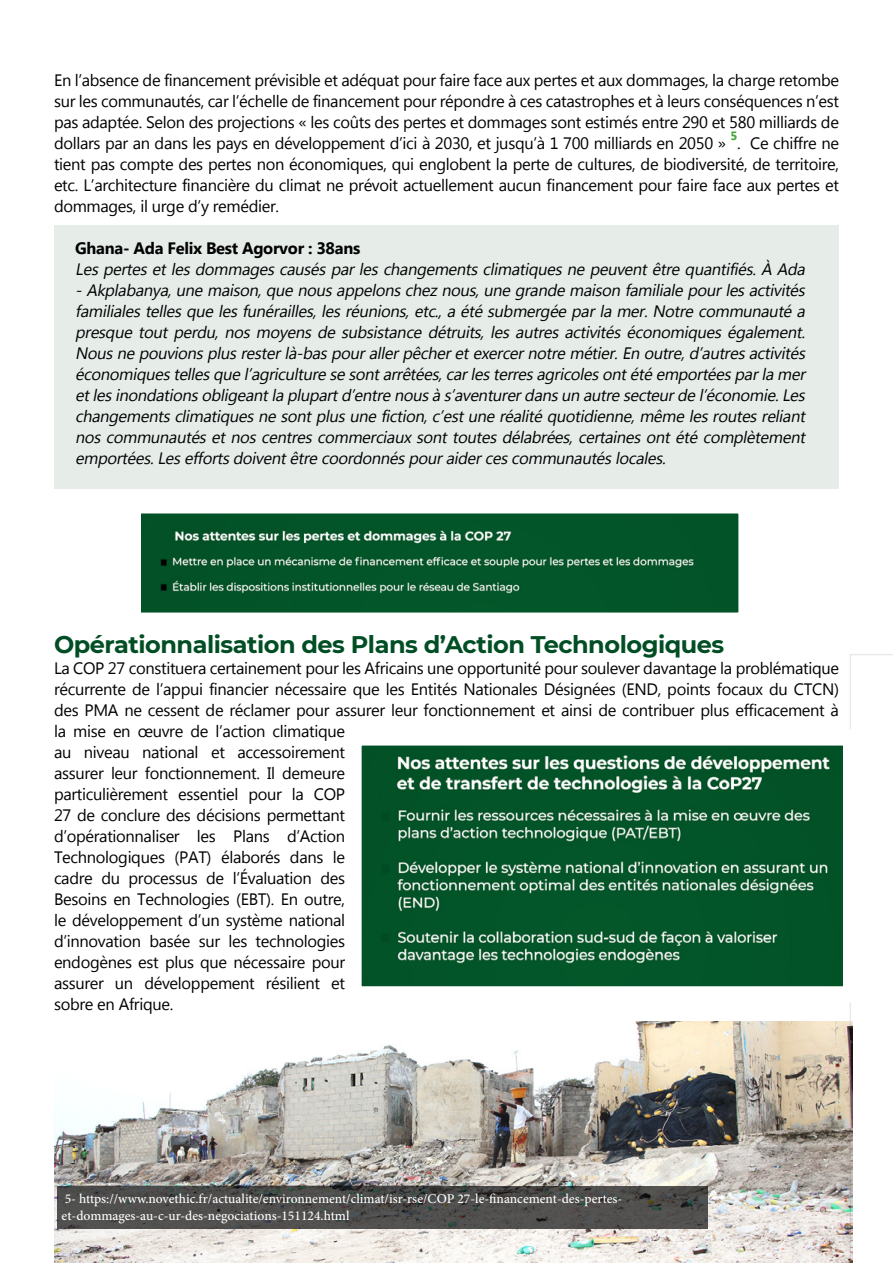
<style>
.page{position:relative;width:893px;height:1263px;background:#fff}
.page>*{position:absolute;margin:0;border:0;box-sizing:border-box;transform-origin:0 0}
.t1{font:700 24px "Montserrat";letter-spacing:-.02em;color:#014e24}
.t2{font:16.5px/21px "Myanmar Text";letter-spacing:-.02em;color:#020203;text-align:justify}
.t3{font:italic 16.5px/21px "Myanmar Text";color:#020203;text-align:justify}
.t4{font:700 16.5px "Myanmar Text";letter-spacing:-.02em;color:#020203}
.t5{font:500 13.5px/16.2px "Minion Pro";color:#fff}
.t6{font:700 12px "Myanmar Text";color:#3fa535}
</style>
<div class="page">
<img style="left:54px;top:1021px;width:796px;height:242px">
<div style="left:54px;top:225px;width:785px;height:263px;background:#e6ede9"></div>
<svg style="left:850px;top:654px;width:43px;height:609px"></svg>
<img style="left:142px;top:514px;width:595px;height:97px">
<svg style="left:361px;top:721px;width:525px;height:290px"></svg>
<svg style="left:57px;top:1186px;width:651px;height:43px;background:#4c4b4a"></svg>
<p class="t2" style="left:54px;top:70px;width:787px">En l’absence de financement prévisible et adéquat pour faire face aux pertes et aux dommages, la charge retombe sur les communautés, car l’échelle de financement pour répondre à ces catastrophes et à leurs conséquences n’est pas adaptée. Selon des projections « les coûts des pertes et dommages sont estimés entre 290 et 580 milliards de dollars par an dans les pays en développement d’ici à 2030, et jusqu’à 1 700 milliards en 2050 »</p>
<p class="t6" style="left:731px;top:129px;width:8px">5</p>
<p class="t2" style="left:54px;top:133px;width:787px;text-indent:683px">. Ce chiffre ne tient pas compte des pertes non économiques, qui englobent la perte de cultures, de biodiversité, de territoire, etc. L’architecture financière du climat ne prévoit actuellement aucun financement pour faire face aux pertes et dommages, il urge d’y remédier.</p>
<p class="t4" style="left:75px;top:239px;width:286px">Ghana- Ada Felix Best Agorvor : 38ans</p>
<p class="t3" style="left:75px;top:259px;width:736px">Lespertesetlesdommagescausésparleschangementsclimatiquesnepeuventêtrequantifiés.À Ada -Akplabanya,unemaison,quenousappelonscheznous,unegrandemaisonfamilialepourlesactivités familialestellesquelesfunérailles,lesréunions,etc.,aétésubmergéeparlamer.Notrecommunautéa presquetoutperdu,nosmoyensdesubsistancedétruits,lesautresactivitéséconomiqueségalement.<br>Nousnepouvionsplusresterlà-baspourallerpêcheretexercernotremétier.Enoutre,d’autresactivités économiquestellesquel’agriculturesesontarrêtées,carlesterresagricolesontétéemportéesparlamer etlesinondationsobligeantlaplupartd’entrenousàs’aventurerdansunautresecteurdel’économie.Les changementsclimatiquesnesontplusunefiction,c’estuneréalitéquotidienne,mêmelesroutesreliant noscommunautésetnoscentrescommerciauxsonttoutesdélabrées,certainesontétécomplètement emportées.Leseffortsdoiventêtrecoordonnéspouraidercescommunautéslocales.</p>
<h1 class="t1" style="left:54px;top:627px;width:672px">Opérationnalisation des Plans d’Action Technologiques</h1>
<p class="t2" style="left:54px;top:658px;width:786px;text-align:left">La COP 27 constituera certainement pour les Africains une opportunité pour soulever davantage la problématique récurrente de l’appui financier nécessaire que les Entités Nationales Désignées (END, points focaux du CTCN) des PMA ne cessent de réclamer pour assurer leur fonctionnement et ainsi de contribuer plus efficacement à la mise en œuvre de l’action climatique<br>au niveau national et accessoirement<br>assurer leur fonctionnement. Il demeure<br>particulièrement essentiel pour la COP<br>27 de conclure des décisions permettant<br>d’opérationnaliser les Plans d’Action<br>Technologiques (PAT) élaborés dans le<br>cadre du processus de l’Évaluation des<br>Besoins en Technologies (EBT). En outre,<br>le développement d’un système national<br>d’innovation basée sur les technologies<br>endogènes est plus que nécessaire pour<br>assurer un développement résilient et<br>sobre en Afrique.</p>
<p class="t5" style="left:62px;top:1191px;width:562px">5- https://www.novethic.fr/actualite/environnement/climat/isr-rse/COP 27-le-financement-des-pertes&shy;et-dommages-au-c-ur-des-negociations-151124.html</p>
</div>
